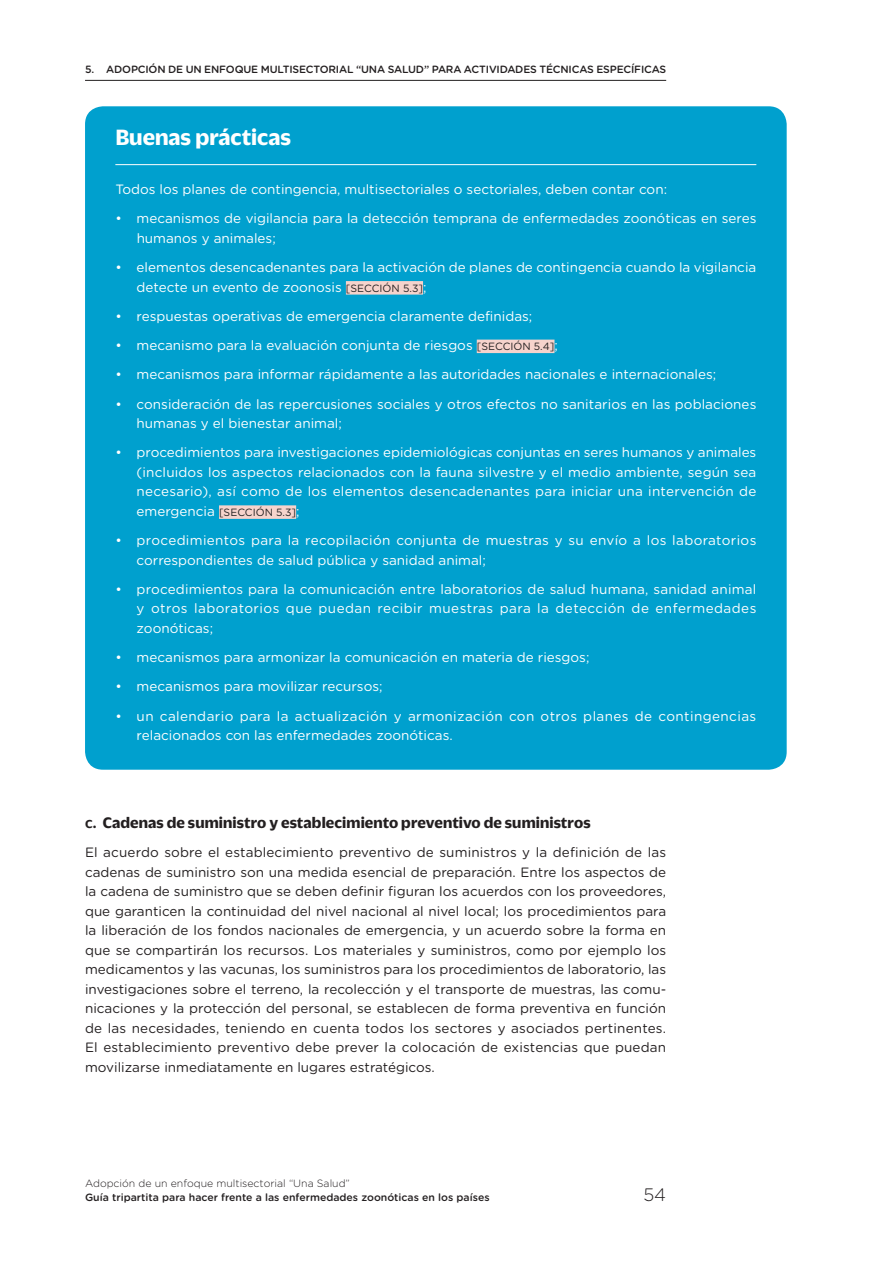
<style>
.page{position:relative;width:893px;height:1263px;background:#fff}
.page>*{position:absolute;margin:0;border:0;box-sizing:border-box;transform-origin:0 0}
.t1{font:700 24px "Duplicate Sans";color:#fff}
.t2{font:300 18px "Gotham Rounded";color:#231f20}
.t3{font:700 16.5px "Duplicate Sans";letter-spacing:.005em;color:#231f20}
.t4{font:13.5px/19.5px "Gotham Rounded";color:#fff}
.New-Para{font:13.5px/19.5px "Gotham Rounded";color:#231f20;text-align:justify}
.t5{font:13.5px/19.5px "Gotham Rounded";letter-spacing:.03em;color:#fff}
.t6{font:500 10.5px "Gotham Rounded";letter-spacing:-.015em;color:#231f20}
.t7{font:300 10.5px "Gotham Rounded";color:#231f20}
.t8{font:10.5px "Gotham Rounded";color:#231f20}
.s1{font-size:10.5px;color:#231f20}
.s2{font-size:13.5px;color:#fff}
.s3{font-weight:500}
</style>
<div class="page">
<hr style="left:85px;top:80px;width:581px;height:1px;background:#231f20">
<div style="left:85px;top:106px;width:702px;height:664px;background:#00a0ce;border-radius:18px"></div>
<hr style="left:115px;top:164px;width:641px;height:1px;background:#fff">
<div style="left:346px;top:281px;width:77px;height:14px;background:#f6d3cc"></div>
<div style="left:477px;top:340px;width:77px;height:13px;background:#f6d3cc"></div>
<div style="left:219px;top:505px;width:77px;height:14px;background:#f6d3cc"></div>
<p class="t6" style="left:85px;top:62px;width:583px">5. ADOPCIÓN DE UN ENFOQUE MULTISECTORIAL “UNA SALUD” PARA ACTIVIDADES TÉCNICAS ESPECÍFICAS</p>
<p class="t1" style="left:115px;top:121px;width:177px">Buenas prácticas</p>
<p class="t4" style="left:115px;top:179px;width:553px">Todos los planes de contingencia, multisectoriales o sectoriales, deben contar con:</p>
<p class="t4" style="left:137px;top:208px;width:621px;text-indent:-21px">• mecanismos de vigilancia para la detección temprana de enfermedades zoonóticas en seres humanos y animales;</p>
<p class="t4" style="left:137px;top:257px;width:621px;text-indent:-21px">• elementos desencadenantes para la activación de planes de contingencia cuando la vigilancia detecte un evento de zoonosis <span class="s1">[SECCIÓN 5.3]</span>;</p>
<p class="t4" style="left:115px;top:306px;width:418px">• respuestas operativas de emergencia claramente definidas;</p>
<p class="t4" style="left:115px;top:335px;width:444px">• mecanismo para la evaluación conjunta de riesgos <span class="s1">[SECCIÓN 5.4]</span>;</p>
<p class="t4" style="left:115px;top:364px;width:602px">• mecanismos para informar rápidamente a las autoridades nacionales e internacionales;</p>
<p class="t4" style="left:137px;top:393px;width:621px;text-indent:-21px">• consideración de las repercusiones sociales y otros efectos no sanitarios en las poblaciones humanas y el bienestar animal;</p>
<p class="t4" style="left:137px;top:442px;width:621px;text-align:justify;text-indent:-21px">• procedimientos para investigaciones epidemiológicas conjuntas en seres humanos y animales (incluidos los aspectos relacionados con la fauna silvestre y el medio ambiente, según sea necesario), así como de los elementos desencadenantes para iniciar una intervención de</p>
<p class="t8" style="left:137px;top:505px;width:165px"><span class="s2">emergencia</span> [SECCIÓN 5.3]<span class="s2">;</span></p>
<p class="t4" style="left:137px;top:530px;width:621px;text-indent:-21px">• procedimientos para la recopilación conjunta de muestras y su envío a los laboratorios correspondientes de salud pública y sanidad animal;</p>
<p class="t4" style="left:137px;top:579px;width:621px;text-align:justify;text-indent:-21px">• procedimientos para la comunicación entre laboratorios de salud humana, sanidad animal y otros laboratorios que puedan recibir muestras para la detección de enfermedades zoonóticas;</p>
<p class="t4" style="left:115px;top:647px;width:476px">• mecanismos para armonizar la comunicación en materia de riesgos;</p>
<p class="t4" style="left:115px;top:676px;width:269px">• mecanismos para movilizar recursos;</p>
<p class="t5" style="left:137px;top:705px;width:621px;text-indent:-21px">• un calendario para la actualización y armonización con otros planes de contingencias relacionados con las enfermedades zoonóticas.</p>
<h3 class="t3" style="left:85px;top:811px;width:507px"><span class="s3">c.</span> Cadenas de suministro y establecimiento preventivo de suministros</h3>
<p class="New-Para" style="left:85px;top:842px;width:583px">El acuerdo sobre el establecimiento preventivo de suministros y la definición de las cadenas de suministro son una medida esencial de preparación. Entre los aspectos de la cadena de suministro que se deben definir figuran los acuerdos con los proveedores, que garanticen la continuidad del nivel nacional al nivel local; los procedimientos para la liberación de los fondos nacionales de emergencia, y un acuerdo sobre la forma en que se compartirán los recursos. Los materiales y suministros, como por ejemplo los medicamentos y las vacunas, los suministros para los procedimientos de laboratorio, las investigaciones sobre el terreno, la recolección y el transporte de muestras, las comu&shy;nicaciones y la protección del personal, se establecen de forma preventiva en función de las necesidades, teniendo en cuenta todos los sectores y asociados pertinentes.<br>El establecimiento preventivo debe prever la colocación de existencias que puedan movilizarse inmediatamente en lugares estratégicos.</p>
<p class="t7" style="left:85px;top:1177px;width:266px">Adopción de un enfoque multisectorial “Una Salud”</p>
<p class="t6" style="left:85px;top:1190px;width:406px">Guía tripartita para hacer frente a las enfermedades zoonóticas en los países</p>
<h2 class="t2" style="left:643px;top:1182px;width:24px">54</h2>
</div>
